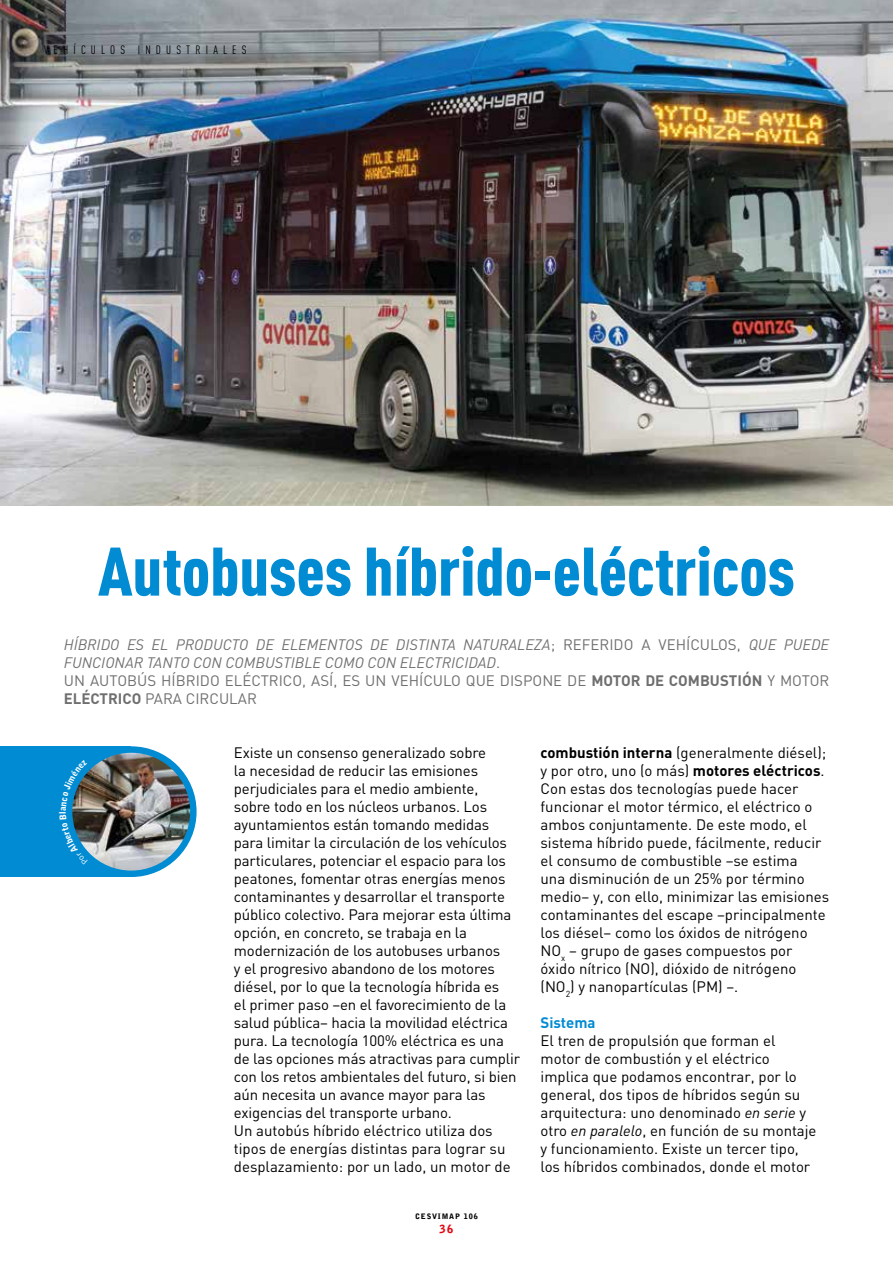
<style>
.page{position:relative;width:893px;height:1263px;background:#fff}
.page>*{position:absolute;margin:0;border:0;box-sizing:border-box;transform-origin:0 0}
.t1{font:67.5px "DIN Cond Black Alternate";color:#008bd2}
.t2{font:15px/18px "DIN";letter-spacing:-.01em;color:#000}
.t3{font:italic 15px/18px "DIN";color:#706f6f}
.t4{font:700 15px "DIN";color:#008bd2}
.t5{font:12px "DIN Cond";letter-spacing:.43em;color:#000}
.t6{font:900 11.25px "Bell Gothic";color:#e30613}
.t7{font:900 9px "Bell Gothic";color:#fff}
.t8{font:900 7.5px "Bell Gothic";letter-spacing:.11em;color:#000}
.s1{font-style:normal}
.s2{font-weight:700;font-style:normal}
.s3{font-weight:700}
.s4{font-style:italic}
</style>
<div class="page">
<img style="left:0;top:0;width:893px;height:506px">
<div style="left:0;top:746px;width:131px;height:131px;background:#008bd2"></div>
<img style="left:88px;top:753px;width:105px;height:121px">
<div style="left:66px;top:746px;width:131px;height:131px;border:6px solid #008bd2;border-radius:50%"></div>
<svg style="left:66px;top:763px;width:22px;height:97px"></svg>
<p class="t5" style="left:44px;top:42px;width:204px">VEHÍCULOS INDUSTRIALES</p>
<h1 class="t1" style="left:98px;top:529px;width:699px">Autobuses híbrido-eléctricos</h1>
<p class="t3" style="left:64px;top:635px;width:767px">HÍBRIDO ES EL PRODUCTO DE ELEMENTOS DE DISTINTA NATURALEZA<span class="s1">; REFERIDO A VEHÍCULOS,</span> QUE PUEDE FUNCIONAR TANTO CON COMBUSTIBLE COMO CON ELECTRICIDAD<span class="s1">.<br>UN AUTOBÚS HÍBRIDO ELÉCTRICO, ASÍ, ES UN VEHÍCULO QUE DISPONE DE</span> <span class="s2">MOTOR DE COMBUSTIÓN</span> <span class="s1">Y MOTOR </span><span class="s2">ELÉCTRICO</span> <span class="s1">PARA CIRCULAR</span></p>
<p class="t7" style="left:58px;top:814px;width:4px;rotate:-90deg">l</p>
<p class="t2" style="left:234px;top:743px;width:288px">Existe un consenso generalizado sobre<br>la necesidad de reducir las emisiones perjudiciales para el medio ambiente,<br>sobre todo en los núcleos urbanos. Los ayuntamientos están tomando medidas para limitar la circulación de los vehículos particulares, potenciar el espacio para los peatones, fomentar otras energías menos contaminantes y desarrollar el transporte público colectivo. Para mejorar esta última opción, en concreto, se trabaja en la modernización de los autobuses urbanos<br>y el progresivo abandono de los motores diésel, por lo que la tecnología híbrida es<br>el primer paso –en el favorecimiento de la salud pública– hacia la movilidad eléctrica pura. La tecnología 100% eléctrica es una de las opciones más atractivas para cumplir con los retos ambientales del futuro, si bien aún necesita un avance mayor para las exigencias del transporte urbano.<br>Un autobús híbrido eléctrico utiliza dos tipos de energías distintas para lograr su desplazamiento: por un lado, un motor de</p>
<p class="t2" style="left:540px;top:743px;width:290px"><span class="s3">combustión interna</span> (generalmente diésel); y por otro, uno (o más) <span class="s3">motores eléctricos</span>.<br>Con estas dos tecnologías puede hacer funcionar el motor térmico, el eléctrico o ambos conjuntamente. De este modo, el sistema híbrido puede, fácilmente, reducir el consumo de combustible –se estima<br>una disminución de un 25% por término medio– y, con ello, minimizar las emisiones contaminantes del escape –principalmente los diésel– como los óxidos de nitrógeno NO<sub>x</sub> – grupo de gases compuestos por óxido nítrico (NO), dióxido de nitrógeno (NO<sub>2</sub>) y nanopartículas (PM) –.</p>
<p class="t4" style="left:541px;top:1012px;width:56px">Sistema</p>
<p class="t2" style="left:541px;top:1031px;width:278px">El tren de propulsión que forman el motor de combustión y el eléctrico implica que podamos encontrar, por lo general, dos tipos de híbridos según su arquitectura: uno denominado <span class="s4">en serie</span> y otro <span class="s4">en paralelo</span>, en función de su montaje y funcionamiento. Existe un tercer tipo, los híbridos combinados, donde el motor</p>
<p class="t8" style="left:415px;top:1212px;width:64px">CESVIMAP 106</p>
<p class="t6" style="left:440px;top:1222px;width:15px">36</p>
</div>
